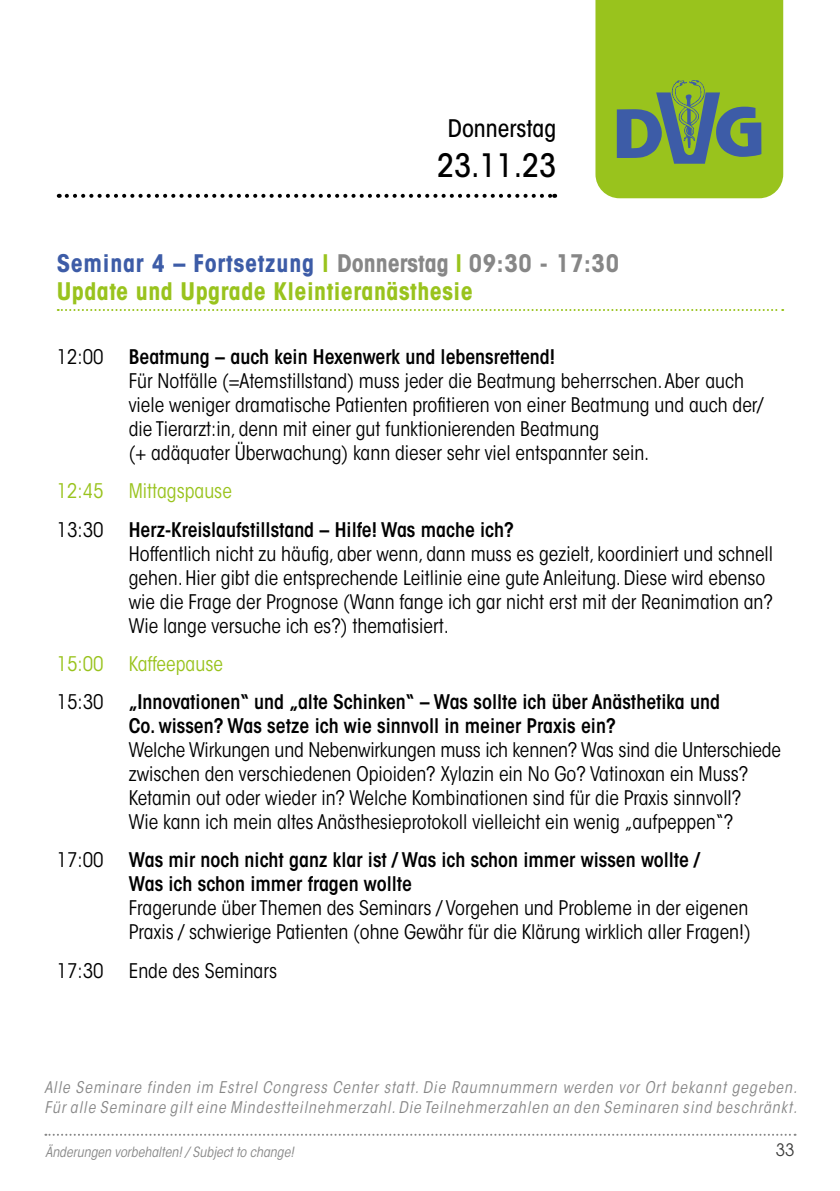
<style>
.page{position:relative;width:840px;height:1191px;background:#fff}
.page>*{position:absolute;margin:0;border:0;box-sizing:border-box;transform-origin:0 0}
.t1{font:500 condensed 32px "ITC Avant Garde Std";color:#000}
.t2{font:700 condensed 24px/28px "ITC Avant Garde Std";letter-spacing:.02em;color:#99c31d}
.t3{font:500 condensed 24px "ITC Avant Garde Std";color:#000}
.t4{font:condensed 20px/24px "ITC Avant Garde Std";color:#000}
.t5{font:600 condensed 20px/24px "ITC Avant Garde Std";color:#000}
.t6{font:condensed 20px "ITC Avant Garde Std";color:#99c31d}
.t7{font:17px "ITC Avant Garde Std";color:#3c3c3b}
.t8{font:italic condensed 16px/20px "ITC Avant Garde Std";letter-spacing:.06em;color:#878787}
.t9{font:italic condensed 14px "ITC Avant Garde Std";color:#878787}
.s1{color:#3d5ca7}
.s2{color:#878787}
</style>
<div class="page">
<svg style="left:45px;top:1133px;width:750px;height:2px"></svg>
<svg style="left:595px;top:0;width:187px;height:198px;background:#8cb433"></svg>
<svg style="left:58px;top:309px;width:724px;height:2px"></svg>
<svg style="left:67px;top:194px;width:488px;height:4px"></svg>
<p class="t3" style="left:447px;top:113px;width:110px">Donnerstag</p>
<h1 class="t1" style="left:437px;top:146px;width:121px">23.11.23</h1>
<p class="t2" style="left:57px;top:249px;width:563px"><span class="s1">Seminar 4 – Fortsetzung</span> l <span class="s2">Donnerstag</span> l <span class="s2">09:30 - 17:30<br></span>Update und Upgrade Kleintieranästhesie</p>
<p class="t4" style="left:57px;top:345px;width:48px">12:00</p>
<p class="t5" style="left:129px;top:345px;width:427px">Beatmung – auch kein Hexenwerk und lebensrettend!</p>
<p class="t4" style="left:129px;top:369px;width:635px">Für Notfälle (=Atemstillstand) muss jeder die Beatmung beherrschen. Aber auch viele weniger dramatische Patienten profitieren von einer Beatmung und auch der/ die Tierarzt:in, denn mit einer gut funktionierenden Beatmung<br>(+ adäquater Überwachung) kann dieser sehr viel entspannter sein.</p>
<p class="t6" style="left:57px;top:479px;width:48px">12:45</p>
<p class="t6" style="left:129px;top:479px;width:105px">Mittagspause</p>
<p class="t4" style="left:57px;top:517px;width:48px">13:30</p>
<p class="t5" style="left:129px;top:517px;width:386px">Herz-Kreislaufstillstand – Hilfe! Was mache ich?</p>
<p class="t4" style="left:129px;top:541px;width:645px">Hoffentlich nicht zu häufig, aber wenn, dann muss es gezielt, koordiniert und schnell gehen. Hier gibt die entsprechende Leitlinie eine gute Anleitung. Diese wird ebenso wie die Frage der Prognose (Wann fange ich gar nicht erst mit der Reanimation an?<br>Wie lange versuche ich es?) thematisiert.</p>
<p class="t6" style="left:57px;top:651px;width:48px">15:00</p>
<p class="t6" style="left:129px;top:651px;width:96px">Kaffeepause</p>
<p class="t4" style="left:57px;top:690px;width:48px">15:30</p>
<p class="t5" style="left:129px;top:689px;width:592px">„Innovationen“ und „alte Schinken“ – Was sollte ich über Anästhetika und<br>Co. wissen? Was setze ich wie sinnvoll in meiner Praxis ein?</p>
<p class="t4" style="left:129px;top:738px;width:653px">Welche Wirkungen und Nebenwirkungen muss ich kennen? Was sind die Unterschiede zwischen den verschiedenen Opioiden? Xylazin ein No Go? Vatinoxan ein Muss?<br>Ketamin out oder wieder in? Welche Kombinationen sind für die Praxis sinnvoll?<br>Wie kann ich mein altes Anästhesieprotokoll vielleicht ein wenig „aufpeppen“?</p>
<p class="t4" style="left:57px;top:848px;width:48px">17:00</p>
<p class="t5" style="left:129px;top:848px;width:572px">Was mir noch nicht ganz klar ist / Was ich schon immer wissen wollte /<br>Was ich schon immer fragen wollte</p>
<p class="t4" style="left:129px;top:896px;width:623px">Fragerunde über Themen des Seminars / Vorgehen und Probleme in der eigenen<br>Praxis / schwierige Patienten (ohne Gewähr für die Klärung wirklich aller Fragen!)</p>
<p class="t4" style="left:57px;top:958px;width:48px">17:30</p>
<p class="t4" style="left:129px;top:958px;width:150px">Ende des Seminars</p>
<p class="t8" style="left:44px;top:1078px;width:753px">Alle Seminare finden im Estrel Congress Center statt. Die Raumnummern werden vor Ort bekannt gegeben.<br>Für alle Seminare gilt eine Mindestteilnehmerzahl. Die Teilnehmerzahlen an den Seminaren sind beschränkt.</p>
<p class="t9" style="left:45px;top:1143px;width:250px">Änderungen vorbehalten! / Subject to change!</p>
<p class="t7" style="left:775px;top:1139px;width:20px">33</p>
</div>
